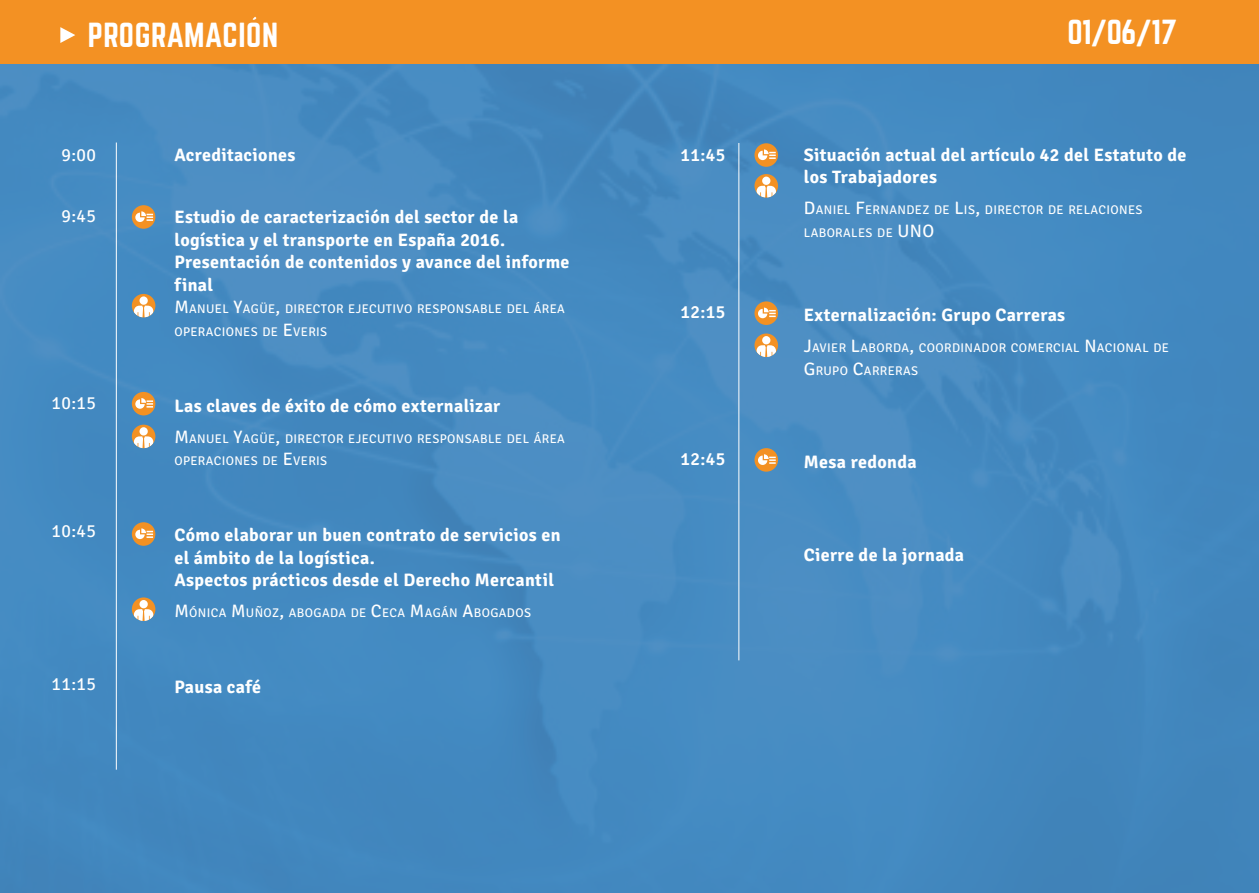
<style>
.page{position:relative;width:1259px;height:893px;background:#438ac1}
.page>*{position:absolute;margin:0;border:0;box-sizing:border-box;transform-origin:0 0}
.t1{font:30.45px "Norwester";color:#fff}
.t2{font:700 18px/22.5px "Signika Negative";letter-spacing:.02em;color:#fff}
.t3{font:18px "Signika Negative";letter-spacing:.02em;color:#fff}
.t4{font:600 18px "Signika Negative";letter-spacing:.02em;color:#fff}
.t5{font:12.6px/22.5px "Signika Negative";letter-spacing:.03em;color:#fff}
.s1{font-size:18px}
</style>
<div class="page">
<hr style="left:738px;top:143px;width:1px;height:517px;background:#fff">
<div style="left:132px;top:205px;width:23px;height:24px;background:#f39123;border-radius:50%"></div>
<svg style="left:135px;top:211px;width:18px;height:11px"></svg>
<div style="left:132px;top:425px;width:23px;height:23px;background:#f39123;border-radius:50%"></div>
<svg style="left:134px;top:427px;width:19px;height:21px"></svg>
<div style="left:132px;top:392px;width:23px;height:23px;background:#f39123;border-radius:50%"></div>
<svg style="left:135px;top:398px;width:18px;height:11px"></svg>
<svg style="left:132px;top:597px;width:23px;height:24px"></svg>
<svg style="left:134px;top:600px;width:19px;height:21px"></svg>
<div style="left:132px;top:522px;width:23px;height:24px;background:#f39123;border-radius:50%"></div>
<svg style="left:135px;top:528px;width:18px;height:11px"></svg>
<div style="left:754px;top:143px;width:24px;height:24px;background:#f39123;border-radius:50%"></div>
<svg style="left:758px;top:149px;width:18px;height:11px"></svg>
<div style="left:754px;top:301px;width:24px;height:24px;background:#f39123;border-radius:50%"></div>
<svg style="left:758px;top:308px;width:18px;height:10px"></svg>
<hr style="left:116px;top:143px;width:1px;height:627px;background:#fff">
<div style="left:0;top:0;width:1259px;height:64px;background:#f39123"></div>
<svg style="left:60px;top:27px;width:15px;height:16px"></svg>
<svg style="left:754px;top:174px;width:24px;height:24px"></svg>
<svg style="left:756px;top:177px;width:20px;height:21px"></svg>
<div style="left:132px;top:294px;width:23px;height:23px;background:#f39123;border-radius:50%"></div>
<svg style="left:134px;top:296px;width:19px;height:21px"></svg>
<svg style="left:754px;top:333px;width:24px;height:24px"></svg>
<svg style="left:756px;top:336px;width:20px;height:21px"></svg>
<div style="left:754px;top:448px;width:24px;height:24px;background:#f39123;border-radius:50%"></div>
<svg style="left:758px;top:454px;width:18px;height:11px"></svg>
<h1 class="t1" style="left:88px;top:20px;width:192px">PROGRAMACION</h1>
<h1 class="t1" style="left:1067px;top:17px;width:111px">01/06/17</h1>
<p class="t3" style="left:61px;top:145px;width:36px">9:00</p>
<p class="t3" style="left:61px;top:206px;width:36px">9:45</p>
<p class="t2" style="left:174px;top:144px;width:123px">Acreditaciones</p>
<p class="t2" style="left:174px;top:206px;width:397px">Estudio de caracterización del sector de la logística y el transporte en España 2016.<br>Presentación de contenidos y avance del informe final</p>
<p class="t5" style="left:174px;top:298px;width:392px"><span class="s1">M</span>ANU EL <span class="s1">Y</span>AGÜE<span class="s1">,</span> DIRECTOR EJECUTIVO RESPONSABLE DEL ÁREA<br>OPERACIONES DE <span class="s1">E</span>VERIS</p>
<p class="t4" style="left:680px;top:144px;width:46px">11:45</p>
<p class="t4" style="left:680px;top:302px;width:46px">12:15</p>
<p class="t2" style="left:804px;top:144px;width:384px">Situación actual del artículo 42 del Estatuto de los Trabajadores</p>
<p class="t5" style="left:804px;top:199px;width:340px"><span class="s1">D</span>ANIEL <span class="s1">F</span>ERNANDEZ DE <span class="s1">L</span>IS<span class="s1">,</span> DIRECTOR DE RELACIONES<br>LABORALES DE <span class="s1">UNO</span></p>
<p class="t2" style="left:804px;top:304px;width:263px">Externalización: Grupo Carreras</p>
<p class="t5" style="left:804px;top:337px;width:367px"><span class="s1">J</span>AVIER <span class="s1">L</span>ABORDA<span class="s1">,</span> COORDINADOR COMERCIAL <span class="s1">N</span>ACIONAL DE<br><span class="s1">G</span>RU PO <span class="s1">C</span>ARRERAS</p>
<p class="t3" style="left:52px;top:392px;width:46px">10:15</p>
<p class="t2" style="left:174px;top:395px;width:327px">Las claves de éxito de cómo externalizar</p>
<p class="t5" style="left:174px;top:428px;width:392px"><span class="s1">M</span>ANU EL <span class="s1">Y</span>AGÜE<span class="s1">,</span> DIRECTOR EJECUTIVO RESPONSABLE DEL ÁREA<br>OPERACIONES DE <span class="s1">E</span>VERIS</p>
<p class="t4" style="left:680px;top:448px;width:46px">12:45</p>
<p class="t2" style="left:804px;top:451px;width:114px">Mesa redonda</p>
<p class="t3" style="left:52px;top:521px;width:46px">10:45</p>
<p class="t2" style="left:174px;top:524px;width:388px">Cómo elaborar un buen contrato de servicios en el ámbito de la logística.<br>Aspectos prácticos desde el Derecho Mercantil</p>
<p class="t5" style="left:174px;top:602px;width:358px"><span class="s1">M</span> ÓNICA <span class="s1">M</span> U ÑOZ<span class="s1">,</span> ABOGADA DE <span class="s1">C</span>ECA <span class="s1">M</span>AGÁN <span class="s1">A</span>BOGADOS</p>
<p class="t2" style="left:804px;top:544px;width:162px">Cierre de la jornada</p>
<p class="t3" style="left:52px;top:673px;width:46px">11:15</p>
<p class="t2" style="left:174px;top:676px;width:88px">Pausa café</p>
</div>
